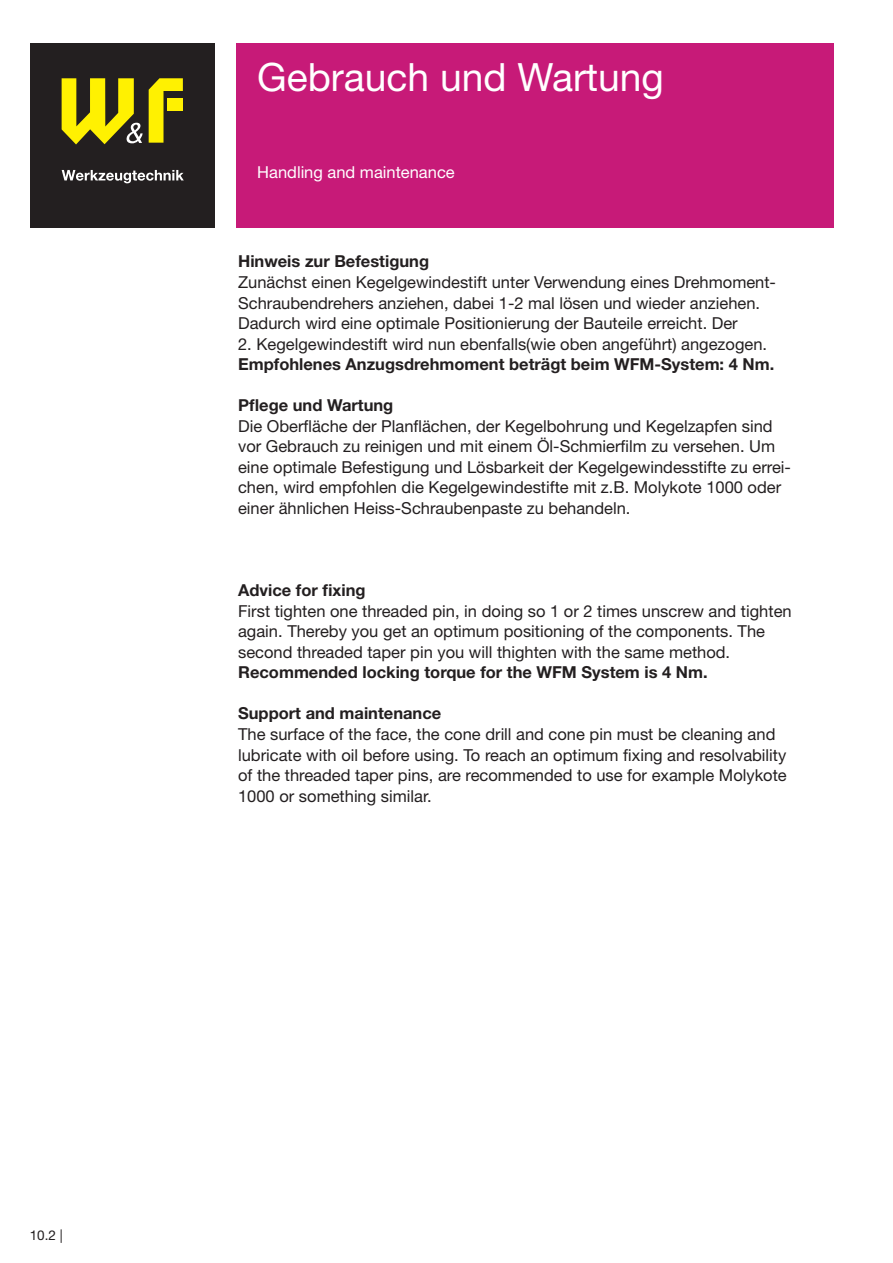
<style>
.page{position:relative;width:893px;height:1263px;background:#fff}
.page>*{position:absolute;margin:0;border:0;box-sizing:border-box;transform-origin:0 0}
.t1{font:39px "Helvetica Neue LT";color:#fff}
.t2{font:16.5px/20.5px "Helvetica Neue LT";color:#231f20}
.t3{font:700 16.5px "Helvetica Neue LT";color:#231f20}
.t4{font:16.5px "Helvetica Neue LT";color:#fff}
.t5{font:13.5px "Helvetica Neue LT";color:#231f20}
</style>
<div class="page">
<div style="left:236px;top:43px;width:597px;height:184px;background:#c71a78"></div>
<div style="left:30px;top:43px;width:185px;height:184px;background:#231f20"></div>
<svg style="left:62px;top:170px;width:122px;height:13px"></svg>
<svg style="left:149px;top:78px;width:34px;height:65px"></svg>
<div style="left:167px;top:98px;width:16px;height:12px;background:#fff101"></div>
<svg style="left:62px;top:78px;width:81px;height:66px"></svg>
<p class="t5" style="left:30px;top:1227px;width:35px">10.2 |</p>
<h1 class="t1" style="left:257px;top:54px;width:408px">Gebrauch und Wartung</h1>
<p class="t4" style="left:257px;top:162px;width:199px">Handling and maintenance</p>
<p class="t3" style="left:238px;top:251px;width:192px">Hinweis zur Befestigung</p>
<p class="t2" style="left:238px;top:272px;width:539px">Zunächst einen Kegelgewindestift unter Verwendung eines Drehmoment-<br>Schraubendrehers anziehen, dabei 1-2 mal lösen und wieder anziehen.<br>Dadurch wird eine optimale Positionierung der Bauteile erreicht. Der</p>
<p class="t2" style="left:238px;top:333px;width:530px">2. Kegelgewindestift wird nun ebenfalls(wie oben angeführt) angezogen.</p>
<p class="t3" style="left:238px;top:354px;width:538px">Empfohlenes Anzugsdrehmoment beträgt beim WFM-System: 4 Nm.</p>
<p class="t3" style="left:238px;top:395px;width:157px">Pflege und Wartung</p>
<p class="t2" style="left:238px;top:415px;width:554px">Die Oberfläche der Planflächen, der Kegelbohrung und Kegelzapfen sind vor Gebrauch zu reinigen und mit einem Öl-Schmierfilm zu versehen. Um eine optimale Befestigung und Lösbarkeit der Kegelgewindesstifte zu errei&shy;chen, wird empfohlen die Kegelgewindestifte mit z.B. Molykote 1000 oder einer ähnlichen Heiss-Schraubenpaste zu behandeln.</p>
<p class="t3" style="left:238px;top:580px;width:129px">Advice for fixing</p>
<p class="t2" style="left:238px;top:600px;width:555px">First tighten one threaded pin, in doing so 1 or 2 times unscrew and tighten again. Thereby you get an optimum positioning of the components. The second threaded taper pin you will thighten with the same method.</p>
<p class="t3" style="left:238px;top:662px;width:471px">Recommended locking torque for the WFM System is 4 Nm.</p>
<p class="t3" style="left:238px;top:703px;width:205px">Support and maintenance</p>
<p class="t2" style="left:238px;top:724px;width:550px">The surface of the face, the cone drill and cone pin must be cleaning and lubricate with oil before using. To reach an optimum fixing and resolvability of the threaded taper pins, are recommended to use for example Molykote 1000 or something similar.</p>
</div>
